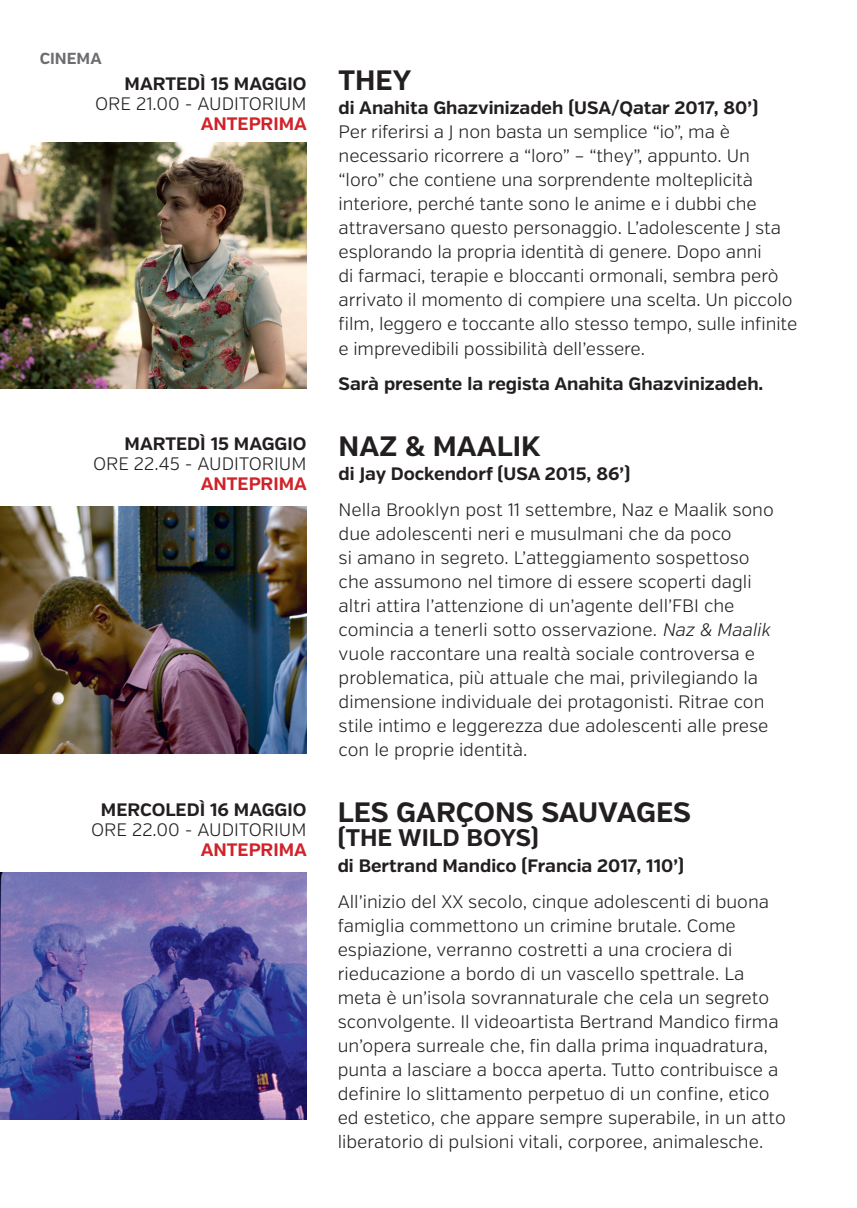
<style>
.page{position:relative;width:857px;height:1208px;background:#fff}
.page>*{position:absolute;margin:0;border:0;box-sizing:border-box;transform-origin:0 0}
.t1{font:700 28px "Verb";color:#231f20}
.t2{font:700 24px "Verb";color:#231f20}
.t3{font:300 18px/24px "Verb";color:#231f20}
.t4{font:700 18px "Verb";color:#231f20}
.t5{font:700 18px "Verb";color:#d1232a}
.t6{font:700 16px "Verb";color:#6c6d70}
.s1{font-style:italic}
</style>
<div class="page">
<img style="left:0;top:142px;width:306px;height:246px">
<img style="left:0;top:506px;width:306px;height:247px">
<img style="left:0;top:872px;width:306px;height:247px">
<p class="t6" style="left:40px;top:49px;width:63px">CINEMA</p>
<p class="t4" style="left:125px;top:72px;width:183px">MARTEDÌ 15 MAGGIO</p>
<p class="t3" style="left:95px;top:92px;width:213px">ORE 21.00 - AUDITORIUM</p>
<p class="t5" style="left:201px;top:112px;width:108px">ANTEPRIMA</p>
<h1 class="t1" style="left:338px;top:64px;width:74px">THEY</h1>
<p class="t4" style="left:338px;top:97px;width:421px">di Anahita Ghazvinizadeh (USA/Qatar 2017, 80’)</p>
<p class="t3" style="left:338px;top:120px;width:460px">Per riferirsi a J non basta un semplice “io”, ma è necessario ricorrere a “loro” – “they”, appunto. Un “loro” che contiene una sorprendente molteplicità interiore, perché tante sono le anime e i dubbi che attraversano questo personaggio. L’adolescente J sta esplorando la propria identità di genere. Dopo anni<br>di farmaci, terapie e bloccanti ormonali, sembra però arrivato il momento di compiere una scelta. Un piccolo film, leggero e toccante allo stesso tempo, sulle infinite e imprevedibili possibilità dell’essere.</p>
<p class="t4" style="left:338px;top:372px;width:426px">Sarà presente la regista Anahita Ghazvinizadeh.</p>
<p class="t4" style="left:125px;top:433px;width:183px">MARTEDÌ 15 MAGGIO</p>
<p class="t3" style="left:93px;top:452px;width:215px">ORE 22.45 - AUDITORIUM</p>
<p class="t5" style="left:201px;top:473px;width:108px">ANTEPRIMA</p>
<h1 class="t1" style="left:338px;top:429px;width:203px">NAZ &amp; MAALIK</h1>
<p class="t4" style="left:338px;top:463px;width:293px">di Jay Dockendorf (USA 2015, 86’)</p>
<p class="t3" style="left:338px;top:497px;width:436px">Nella Brooklyn post 11 settembre, Naz e Maalik sono due adolescenti neri e musulmani che da poco<br>si amano in segreto. L’atteggiamento sospettoso che assumono nel timore di essere scoperti dagli altri attira l’attenzione di un’agente dell’FBI che comincia a tenerli sotto osservazione. <span class="s1">Naz &amp; Maalik </span>vuole raccontare una realtà sociale controversa e problematica, più attuale che mai, privilegiando la dimensione individuale dei protagonisti. Ritrae con stile intimo e leggerezza due adolescenti alle prese con le proprie identità.</p>
<p class="t4" style="left:101px;top:798px;width:207px">MERCOLEDÌ 16 MAGGIO</p>
<p class="t3" style="left:91px;top:818px;width:217px">ORE 22.00 - AUDITORIUM</p>
<p class="t5" style="left:201px;top:838px;width:108px">ANTEPRIMA</p>
<h1 class="t1" style="left:337px;top:795px;width:354px">LES GARÇONS SAUVAGES</h1>
<h2 class="t2" style="left:337px;top:823px;width:202px">(THE WILD BOYS)</h2>
<p class="t4" style="left:337px;top:855px;width:348px">di Bertrand Mandico (Francia 2017, 110’)</p>
<p class="t3" style="left:337px;top:890px;width:449px">All’inizio del XX secolo, cinque adolescenti di buona famiglia commettono un crimine brutale. Come espiazione, verranno costretti a una crociera di rieducazione a bordo di un vascello spettrale. La meta è un’isola sovrannaturale che cela un segreto sconvolgente. Il videoartista Bertrand Mandico firma un’opera surreale che, fin dalla prima inquadratura, punta a lasciare a bocca aperta. Tutto contribuisce a definire lo slittamento perpetuo di un confine, etico ed estetico, che appare sempre superabile, in un atto liberatorio di pulsioni vitali, corporee, animalesche.</p>
</div>
